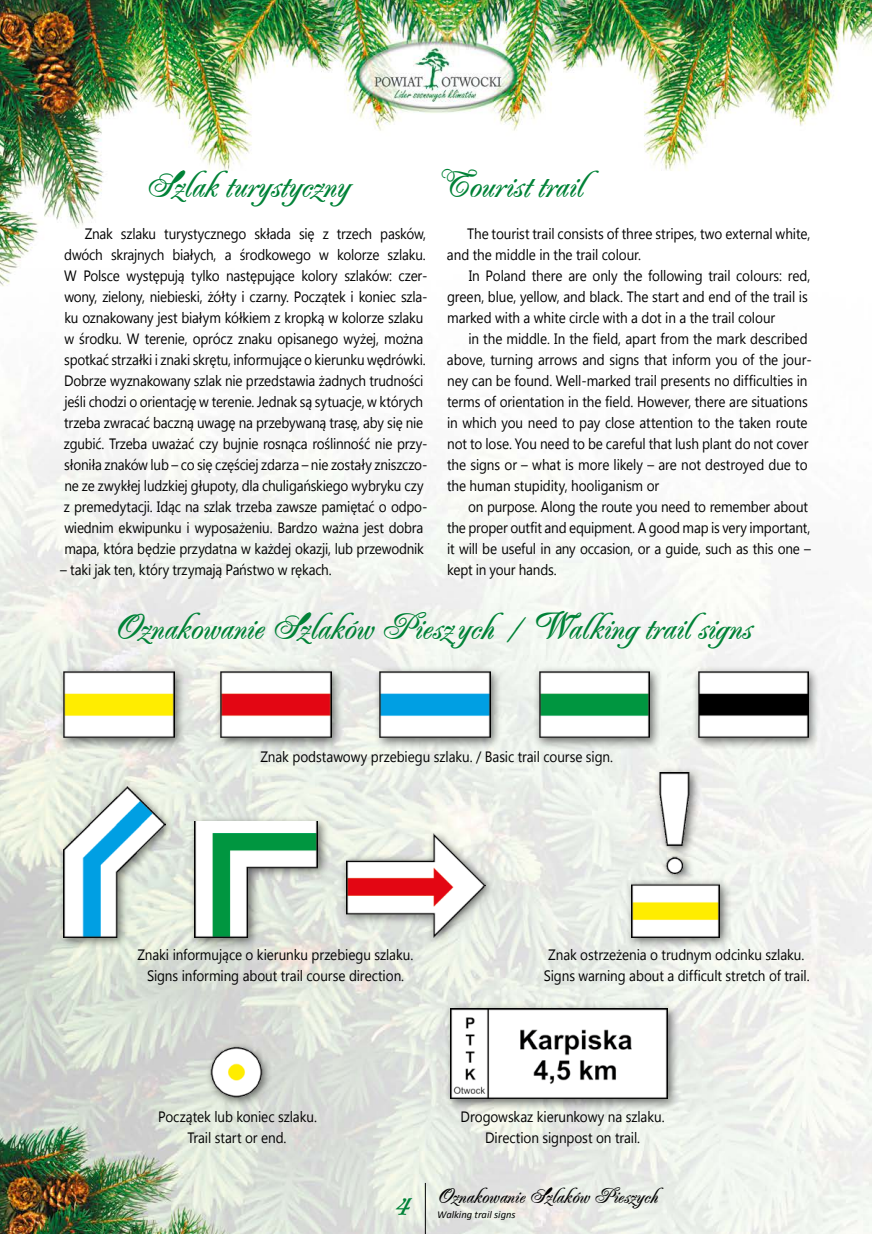
<style>
.page{position:relative;width:872px;height:1234px;background:#fff}
.page>*{position:absolute;margin:0;border:0;box-sizing:border-box;transform-origin:0 0}
.t1{font:700 36px "EFN Harmony";letter-spacing:-.005em;color:#008237}
.t2{font:700 21px "EFN Harmony";color:#000}
.t3{font:15px/21px "Segoe UI";letter-spacing:-.01em;color:#000;scale:.9 1}
.t4{font:italic 10.5px "Calibri";color:#000}
</style>
<div class="page">
<img style="left:0;top:0;width:872px;height:1233px">
<div style="left:58px;top:665px;width:128px;height:85px;background:#000;opacity:.55"></div>
<img style="left:64px;top:671px;width:110px;height:66px">
<div style="left:215px;top:665px;width:128px;height:85px;background:#000;opacity:.55"></div>
<img style="left:221px;top:671px;width:110px;height:66px">
<div style="left:374px;top:665px;width:128px;height:85px;background:#000;opacity:.55"></div>
<img style="left:380px;top:671px;width:110px;height:66px">
<div style="left:533px;top:665px;width:128px;height:85px;background:#000;opacity:.55"></div>
<img style="left:539px;top:671px;width:110px;height:66px">
<div style="left:692px;top:665px;width:128px;height:85px;background:#000;opacity:.55"></div>
<img style="left:698px;top:671px;width:110px;height:66px">
<div style="left:58px;top:781px;width:118px;height:168px;background:#000;opacity:.55"></div>
<img style="left:64px;top:786px;width:101px;height:151px">
<div style="left:188px;top:815px;width:142px;height:134px;background:#000;opacity:.55"></div>
<img style="left:194px;top:821px;width:123px;height:116px">
<div style="left:341px;top:828px;width:155px;height:119px;background:#000;opacity:.55"></div>
<img style="left:347px;top:833px;width:138px;height:104px">
<div style="left:625px;top:766px;width:107px;height:183px;background:#000;opacity:.55"></div>
<img style="left:631px;top:772px;width:88px;height:165px">
<div style="left:205px;top:1040px;width:68px;height:68px;background:#000;opacity:.55"></div>
<img style="left:210px;top:1045px;width:53px;height:53px">
<div style="left:445px;top:1002px;width:234px;height:108px;background:#000;opacity:.55"></div>
<img style="left:450px;top:1008px;width:217px;height:90px">
<hr style="left:425px;top:1182px;width:1px;height:51px;background:#000">
<h1 class="t1" style="left:144px;top:163px;width:206px">Szlak turystyczny</h1>
<p class="t3" style="left:64px;top:222px;width:405px;text-indent:21px">Znak szlaku turystycznego składa się z trzech pasków, dwóch skrajnych białych, a środkowego w kolorze szlaku.<br>W Polsce występują tylko następujące kolory szlaków: czer&shy;wony, zielony, niebieski, żółty i czarny. Początek i koniec szla&shy;ku oznakowany jest białym kółkiem z kropką w kolorze szlaku w środku. W terenie, oprócz znaku opisanego wyżej, można spotkać strzałki i znaki skrętu, informujące o kierunku wędrówki.<br>Dobrze wyznakowany szlak nie przedstawia żadnych trudności jeśli chodzi o orientację w terenie. Jednak są sytuacje, w których trzeba zwracać baczną uwagę na przebywaną trasę, aby się nie zgubić. Trzeba uważać czy bujnie rosnąca roślinność nie przy&shy;słoniła znaków lub – co się częściej zdarza – nie zostały zniszczo&shy;ne ze zwykłej ludzkiej głupoty, dla chuligańskiego wybryku czy z premedytacji. Idąc na szlak trzeba zawsze pamiętać o odpo&shy;wiednim ekwipunku i wyposażeniu. Bardzo ważna jest dobra mapa, która będzie przydatna w każdej okazji, lub przewodnik</p>
<p class="t3" style="left:60px;top:558px;width:303px">– taki jak ten, który trzymają Państwo w rękach.</p>
<h1 class="t1" style="left:437px;top:163px;width:147px">Tourist trail</h1>
<p class="t3" style="left:447px;top:222px;width:405px;text-indent:20px">The tourist trail consists of three stripes, two external white, and the middle in the trail colour.</p>
<p class="t3" style="left:447px;top:264px;width:405px;text-indent:22px">In Poland there are only the following trail colours: red, green, blue, yellow, and black. The start and end of the trail is marked with a white circle with a dot in a the trail colour</p>
<p class="t3" style="left:447px;top:327px;width:407px;text-indent:21px">in the middle. In the field, apart from the mark described above, turning arrows and signs that inform you of the jour&shy;ney can be found. Well-marked trail presents no difficulties in terms of orientation in the field. However, there are situations in which you need to pay close attention to the taken route not to lose. You need to be careful that lush plant do not cover the signs or – what is more likely – are not destroyed due to the human stupidity, hooliganism or</p>
<p class="t3" style="left:447px;top:495px;width:406px;text-indent:21px">on purpose. Along the route you need to remember about the proper outfit and equipment. A good map is very important, it will be useful in any occasion, or a guide, such as this one – kept in your hands.</p>
<h1 class="t1" style="left:114px;top:604px;width:638px">Oznakowanie Szlaków Piesz ych / Walking trail signs</h1>
<p class="t3" style="left:260px;top:745px;width:393px">Znak podstawowy przebiegu szlaku. / Basic trail course sign.</p>
<p class="t3" style="left:137px;top:943px;width:308px;text-align:center">Znaki informujące o kierunku przebiegu szlaku.<br>Signs informing about trail course direction.</p>
<p class="t3" style="left:544px;top:943px;width:297px">Znak ostrzeżenia o trudnym odcinku szlaku.<br>Signs warning about a difficult stretch of trail.</p>
<p class="t3" style="left:158px;top:1105px;width:178px;text-align:center">Początek lub koniec szlaku.<br>Trail start or end.</p>
<p class="t3" style="left:460px;top:1105px;width:228px;text-align:center">Drogowskaz kierunkowy na szlaku.<br>Direction signpost on trail.</p>
<h1 class="t1" style="left:394px;top:1180px;width:15px">4</h1>
<h2 class="t2" style="left:437px;top:1183px;width:222px">Oznakowanie Szlaków Pieszych</h2>
<p class="t4" style="left:437px;top:1207px;width:80px">Walking trail signs</p>
</div>
